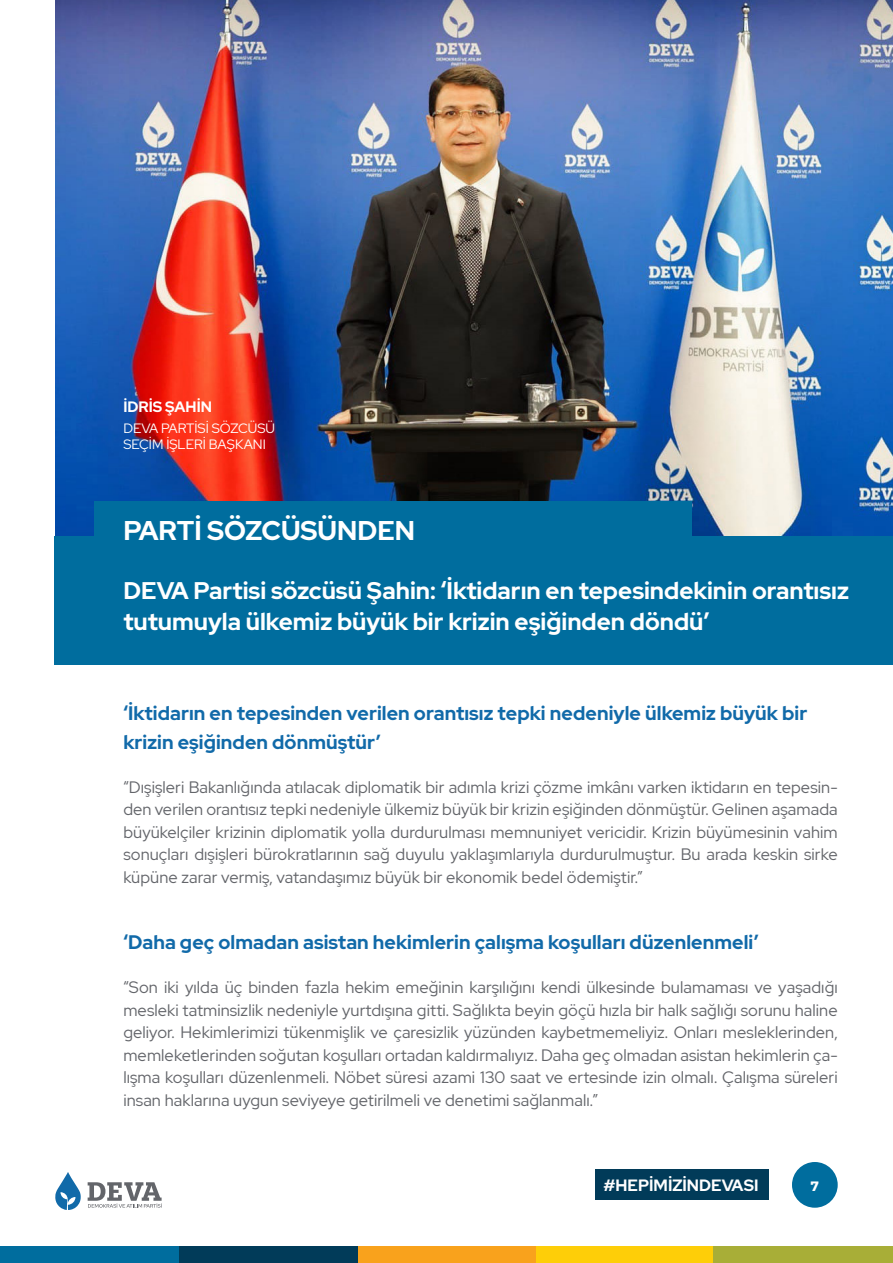
<style>
.page{position:relative;width:893px;height:1263px;background:#fff}
.page>*{position:absolute;margin:0;border:0;box-sizing:border-box;transform-origin:0 0}
.t1{font:700 27px "Red Hat Display";color:#fff}
.t2{font:700 24px/31.5px "Red Hat Display";color:#fff}
.t3{font:700 19.5px/28.5px "Red Hat Display";letter-spacing:.005em;color:#116aa9}
.t4{font:16.5px/22.5px "Red Hat Display";letter-spacing:.005em;color:#63656a;text-align:justify}
.t5{font:700 16.35px "Red Hat Display";color:#fff}
.t6{font:700 15px "Red Hat Display";color:#fff}
.t7{font:13.5px/16.5px "Red Hat Display";color:#fff}
.t8{font:700 13.5px "Montserrat";color:#fff}
</style>
<div class="page">
<div style="left:792px;top:1162px;width:46px;height:46px;background:#006d9e;border-radius:50%"></div>
<svg style="left:55px;top:1172px;width:26px;height:38px"></svg>
<svg style="left:88px;top:1182px;width:74px;height:26px"></svg>
<div style="left:0;top:1246px;width:179px;height:17px;background:#006d9e"></div>
<div style="left:179px;top:1246px;width:179px;height:17px;background:#013b59"></div>
<div style="left:358px;top:1246px;width:179px;height:17px;background:#f9a21c"></div>
<div style="left:536px;top:1246px;width:180px;height:17px;background:#fece08"></div>
<div style="left:714px;top:1246px;width:179px;height:17px;background:#a8ae37"></div>
<div style="left:595px;top:1170px;width:174px;height:30px;background:#013b59"></div>
<img style="left:55px;top:0;width:838px;height:536px">
<div style="left:55px;top:536px;width:838px;height:129px;background:#006d9e"></div>
<div style="left:94px;top:502px;width:597px;height:63px;background:#006d9e"></div>
<p class="t6" style="left:123px;top:397px;width:90px">İDRİS ŞAHİN</p>
<p class="t7" style="left:123px;top:419px;width:153px">DEVA PARTİSİ SÖZCÜSÜ<br>SEÇİM İŞLERİ BAŞKANI</p>
<p class="t1" style="left:123px;top:512px;width:293px">PARTİ SÖZCÜSÜNDEN</p>
<p class="t2" style="left:123px;top:574px;width:727px">DEVA Partisi sözcüsü Şahin: ‘İktidarın en tepesindekinin orantısız tutumuyla ülkemiz büyük bir krizin eşiğinden döndü’</p>
<p class="t3" style="left:123px;top:699px;width:685px">‘İktidarın en tepesinden verilen orantısız tepki nedeniyle ülkemiz büyük bir krizin eşiğinden dönmüştür’</p>
<p class="t4" style="left:123px;top:775px;width:716px">“Dışişleri Bakanlığında atılacak diplomatik bir adımla krizi çözme imkânı varken iktidarın en tepesin&shy;den verilen orantısız tepki nedeniyle ülkemiz büyük bir krizin eşiğinden dönmüştür. Gelinen aşamada büyükelçiler krizinin diplomatik yolla durdurulması memnuniyet vericidir. Krizin büyümesinin vahim sonuçları dışişleri bürokratlarının sağ duyulu yaklaşımlarıyla durdurulmuştur. Bu arada keskin sirke küpüne zarar vermiş, vatandaşımız büyük bir ekonomik bedel ödemiştir.”</p>
<p class="t3" style="left:123px;top:928px;width:636px">‘Daha geç olmadan asistan hekimlerin çalışma koşulları düzenlenmeli’</p>
<p class="t4" style="left:123px;top:976px;width:716px">“Son iki yılda üç binden fazla hekim emeğinin karşılığını kendi ülkesinde bulamaması ve yaşadığı mesleki tatminsizlik nedeniyle yurtdışına gitti. Sağlıkta beyin göçü hızla bir halk sağlığı sorunu haline geliyor. Hekimlerimizi tükenmişlik ve çaresizlik yüzünden kaybetmemeliyiz. Onları mesleklerinden, memleketlerinden soğutan koşulları ortadan kaldırmalıyız. Daha geç olmadan asistan hekimlerin ça&shy;lışma koşulları düzenlenmeli. Nöbet süresi azami 130 saat ve ertesinde izin olmalı. Çalışma süreleri insan haklarına uygun seviyeye getirilmeli ve denetimi sağlanmalı.”</p>
<p class="t5" style="left:603px;top:1174px;width:157px">#HEPİMİZİNDEVASI</p>
<p class="t8" style="left:811px;top:1176px;width:9px">7</p>
</div>
